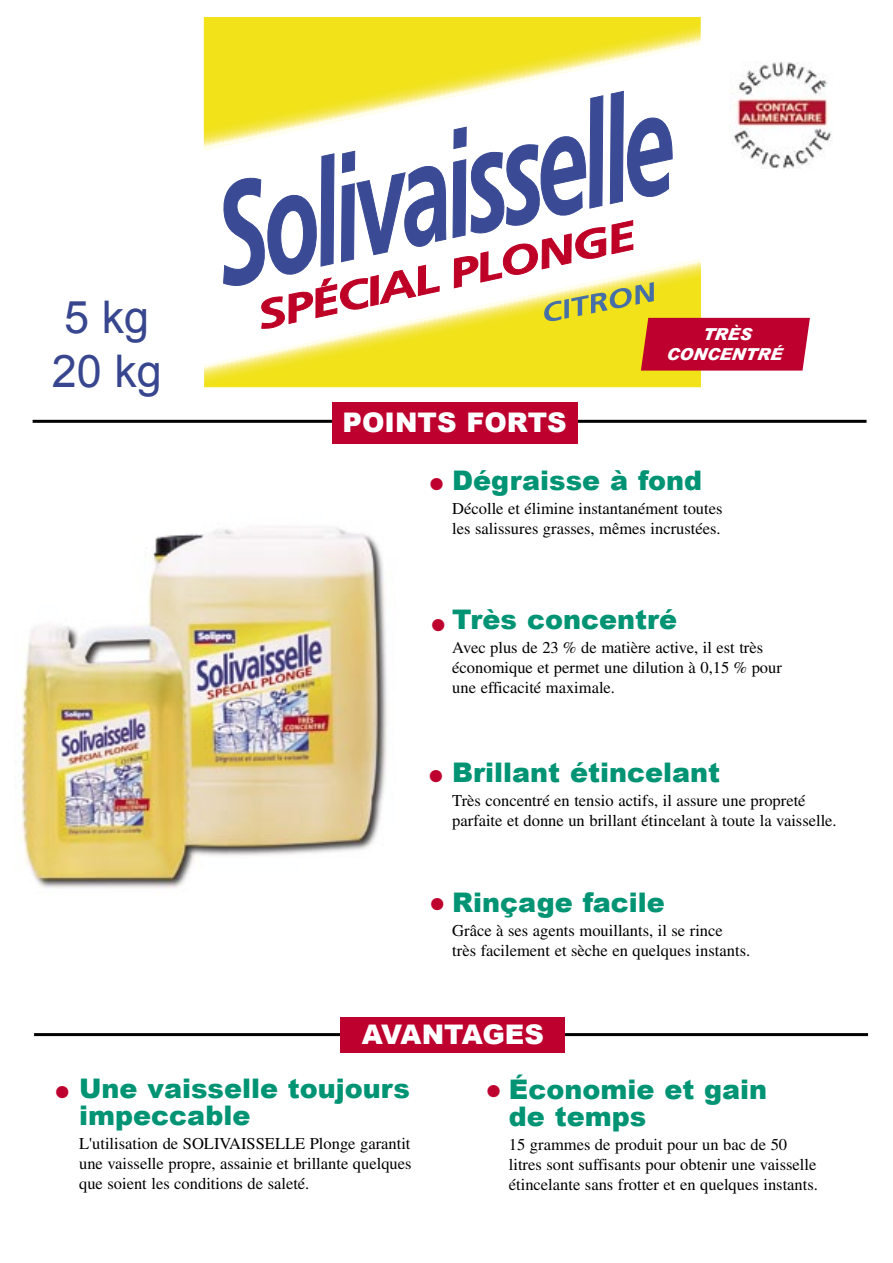
<style>
.page{position:relative;width:893px;height:1263px;background:#fff}
.page>*{position:absolute;margin:0;border:0;box-sizing:border-box;transform-origin:0 0}
.Normal_e{font:45px "Arial";color:#37468e}
.t1{font:45px "Times";color:#be002f}
.Normal_e-2{font:900 27px "Arial";color:#009474}
.Normal_e-3{font:900 27px "Arial";color:#fff}
.Normal_e-4{font:16.5px/19.8px "Times";color:#000;text-align:justify}
.Normal_e-5{font:italic 900 16.5px "Arial";color:#fff}
</style>
<div class="page">
<img style="left:20px;top:527px;width:367px;height:362px">
<hr style="left:33px;top:420px;width:833px;height:3px;background:#000">
<div style="left:332px;top:402px;width:246px;height:41px;background:#be002f"></div>
<hr style="left:34px;top:1033px;width:834px;height:3px;background:#000">
<div style="left:340px;top:1017px;width:225px;height:35px;background:#be002f"></div>
<svg style="left:204px;top:17px;width:497px;height:133px;background:#f3e745"></svg>
<div style="left:204px;top:361px;width:497px;height:26px;background:#f1e21a"></div>
<svg style="left:221px;top:91px;width:589px;height:280px"></svg>
<img style="left:729px;top:62px;width:103px;height:106px">
<p class="Normal_e" style="left:64px;top:288px;width:87px">5 kg</p>
<p class="Normal_e" style="left:52px;top:342px;width:112px">20 kg</p>
<p class="Normal_e-3" style="left:343px;top:403px;width:226px">POINTS FORTS</p>
<p class="Normal_e-5" style="left:702px;top:324px;width:50px">TRÈS</p>
<p class="Normal_e-5" style="left:666px;top:343px;width:117px">CONCENTRÉ</p>
<p class="t1" style="left:429px;top:458px;width:17px">•</p>
<p class="Normal_e-2" style="left:452px;top:461px;width:251px">Dégraisse à fond</p>
<p class="Normal_e-4" style="left:452px;top:499px;width:272px">Décolle et élimine instantanément toutes</p>
<p class="Normal_e-4" style="left:452px;top:518px;width:270px">les salissures grasses, mêmes incrustées.</p>
<p class="t1" style="left:430px;top:600px;width:17px">•</p>
<p class="Normal_e-2" style="left:452px;top:600px;width:226px">Très concentré</p>
<p class="Normal_e-4" style="left:452px;top:638px;width:312px">Avec plus de 23 % de matière active, il est très</p>
<p class="Normal_e-4" style="left:452px;top:657px;width:331px">économique et permet une dilution à 0,15 % pour</p>
<p class="Normal_e-4" style="left:452px;top:677px;width:164px">une efficacité maximale.</p>
<p class="t1" style="left:428px;top:751px;width:17px">•</p>
<p class="Normal_e-2" style="left:452px;top:753px;width:269px">Brillant étincelant</p>
<p class="Normal_e-4" style="left:452px;top:791px;width:355px">Très concentré en tensio actifs, il assure une propreté</p>
<p class="Normal_e-4" style="left:452px;top:810px;width:386px">parfaite et donne un brillant étincelant à toute la vaisselle.</p>
<p class="t1" style="left:430px;top:879px;width:17px">•</p>
<p class="Normal_e-2" style="left:452px;top:883px;width:214px">Rinçage facile</p>
<p class="Normal_e-4" style="left:452px;top:921px;width:272px">Grâce à ses agents mouillants, il se rince</p>
<p class="Normal_e-4" style="left:452px;top:941px;width:299px">très facilement et sèche en quelques instants.</p>
<p class="Normal_e-3" style="left:362px;top:1015px;width:184px">AVANTAGES</p>
<p class="Normal_e-2" style="left:79px;top:1069px;width:332px">Une vaisselle toujours</p>
<p class="Normal_e-2" style="left:79px;top:1096px;width:173px">impeccable</p>
<p class="Normal_e-4" style="left:79px;top:1134px;width:334px">L'utilisation de SOLIVAISSELLE Plonge garantit une vaisselle propre, assainie et brillante quelques que soient les conditions de saleté.</p>
<p class="Normal_e-2" style="left:509px;top:1070px;width:260px">Économie et gain</p>
<p class="Normal_e-2" style="left:509px;top:1097px;width:139px">de temps</p>
<p class="Normal_e-4" style="left:509px;top:1134px;width:311px;text-align:left">15 grammes de produit pour un bac de 50 litres sont suffisants pour obtenir une vaisselle étincelante sans frotter et en quelques instants.</p>
<p class="t1" style="left:54px;top:1066px;width:17px">•</p>
<p class="t1" style="left:486px;top:1065px;width:17px">•</p>
</div>
